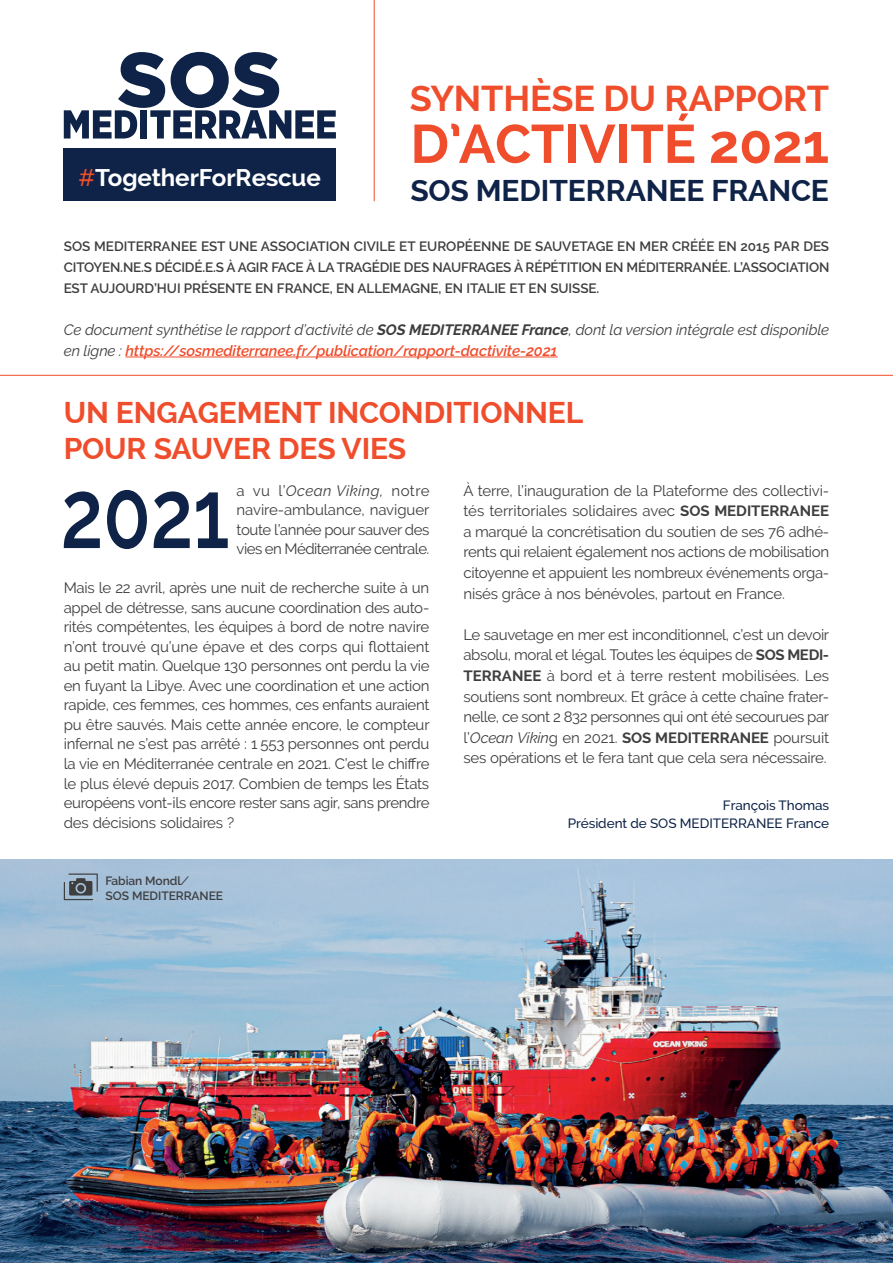
<style>
.page{position:relative;width:893px;height:1263px;background:#fff}
.page>*{position:absolute;margin:0;border:0;box-sizing:border-box;transform-origin:0 0}
.t1{font:600 97.35px "Raleway";color:#0e2347;scale:.8 1}
.t2{font:700 54px "Raleway";letter-spacing:-.005em;color:#f04d2c}
.t3{font:700 36px "Raleway";letter-spacing:-.005em;color:#f04d2c}
.t4{font:700 30px/36px "Raleway";letter-spacing:-.005em;color:#f04d2c}
.t5{font:700 30px "Raleway";letter-spacing:-.005em;color:#0e2347}
.t6{font:700 24.15px "Raleway";letter-spacing:-.005em;color:#fff}
.t7{font:15px/19.5px "Raleway";letter-spacing:-.02em;color:#3e3e3f;text-align:justify}
.t8{font:italic 15px/21px "Raleway";letter-spacing:-.005em;color:#3e3e3f}
.t9{font:600 13.5px/21px "Raleway";letter-spacing:-.005em;color:#3e3e3f;text-align:justify}
.t10{font:500 13.5px/17.5px "Raleway";letter-spacing:-.005em;color:#0e2347;text-align:right}
.t11{font:600 12px/15px "Raleway";letter-spacing:-.005em;color:#3e3e3f}
.s1{font-weight:500;color:#f04d2c}
.s2{font-weight:700}
.s3{font-weight:600;color:#f04d2c}
.s4{font-style:italic}
.s5{font-weight:500;font-style:italic}
</style>
<div class="page">
<hr style="left:125px;top:357px;width:433px;height:1px;background:#f04d2c">
<hr style="left:374px;top:0;width:1px;height:201px;background:#f04d2c">
<hr style="left:0;top:375px;width:893px;height:1px;background:#f04d2c">
<img style="left:0;top:860px;width:893px;height:403px">
<svg style="left:64px;top:873px;width:34px;height:27px"></svg>
<svg style="left:64px;top:52px;width:272px;height:87px"></svg>
<div style="left:64px;top:149px;width:272px;height:52px;background:#0e2347"></div>
<h3 class="t6" style="left:79px;top:164px;width:244px"><span class="s1">#</span>TogetherForRescue</h3>
<h3 class="t3" style="left:410px;top:78px;width:421px">SYNTHÈSE DU RAPPORT</h3>
<h2 class="t2" style="left:410px;top:113px;width:420px">D’ACTIVITÉ 2021</h2>
<h3 class="t5" style="left:410px;top:174px;width:420px">SOS MEDITERRANEE FRANCE</h3>
<p class="t9" style="left:64px;top:236px;width:767px">SOS MEDITERRANEE EST UNE ASSOCIATION CIVILE ET EUROPÉENNE DE SAUVETAGE EN MER CRÉÉE EN 2015 PAR DES CITOYEN.NE.S DÉCIDÉ.E.S À AGIR FACE À LA TRAGÉDIE DES NAUFRAGES À RÉPÉTITION EN MÉDITERRANÉE. L’ASSOCIATION EST AUJOURD’HUI PRÉSENTE EN FRANCE, EN ALLEMAGNE, EN ITALIE ET EN SUISSE.</p>
<p class="t8" style="left:64px;top:320px;width:767px">Ce document synthétise le rapport d’activité de <span class="s2">SOS MEDITERRANEE France</span>, dont la version intégrale est disponible en ligne : <span class="s3">https://sosmediterranee.fr/publication/rapport-dactivite-2021</span></p>
<h3 class="t4" style="left:64px;top:395px;width:521px">UN ENGAGEMENT INCONDITIONNEL<br>POUR SAUVER DES VIES</h3>
<h1 class="t1" style="left:61px;top:459px;width:213px">2021</h1>
<p class="t7" style="left:237px;top:481px;width:194px">a vu l’<span class="s4">Ocean Viking,</span> notre navire-ambulance, naviguer toute l’année pour sauver des vies en Méditerranée centrale.</p>
<p class="t7" style="left:64px;top:578px;width:367px">Mais le 22 avril, après une nuit de recherche suite à un appel de détresse, sans aucune coordination des auto&shy;rités compétentes, les équipes à bord de notre navire n’ont trouvé qu’une épave et des corps qui flottaient au petit matin. Quelque 130 personnes ont perdu la vie en fuyant la Libye. Avec une coordination et une action rapide, ces femmes, ces hommes, ces enfants auraient pu être sauvés. Mais cette année encore, le compteur infernal ne s’est pas arrêté : 1 553 personnes ont perdu la vie en Méditerranée centrale en 2021. C’est le chiffre le plus élevé depuis 2017. Combien de temps les États européens vont-ils encore rester sans agir, sans prendre des décisions solidaires ?</p>
<p class="t7" style="left:463px;top:480px;width:367px;line-height:20.5px">À terre, l’inauguration de la Plateforme des collectivi&shy;tés territoriales solidaires avec <span class="s2">SOS MEDITERRANEE </span>a marqué la concrétisation du soutien de ses 76 adhé&shy;rents qui relaient également nos actions de mobilisation citoyenne et appuient les nombreux événements orga&shy;nisés grâce à nos bénévoles, partout en France.</p>
<p class="t7" style="left:463px;top:624px;width:367px;line-height:20.5px">Le sauvetage en mer est inconditionnel, c’est un devoir absolu, moral et légal. Toutes les équipes de <span class="s2">SOS MEDI-TERRANEE</span> à bord et à terre restent mobilisées. Les soutiens sont nombreux. Et grâce à cette chaîne frater&shy;nelle, ce sont 2 832 personnes qui ont été secourues par l’<span class="s4">Ocean Vikin</span>g en 2021. <span class="s2">SOS MEDITERRANEE</span> poursuit ses opérations et le fera tant que cela sera nécessaire.</p>
<p class="t10" style="left:568px;top:797px;width:263px">François Thomas<br>Président de SOS MEDITERRANEE France</p>
<p class="t11" style="left:106px;top:873px;width:119px">Fabian Mondl<span class="s5">/<br></span>SOS MEDITERRANEE</p>
</div>
